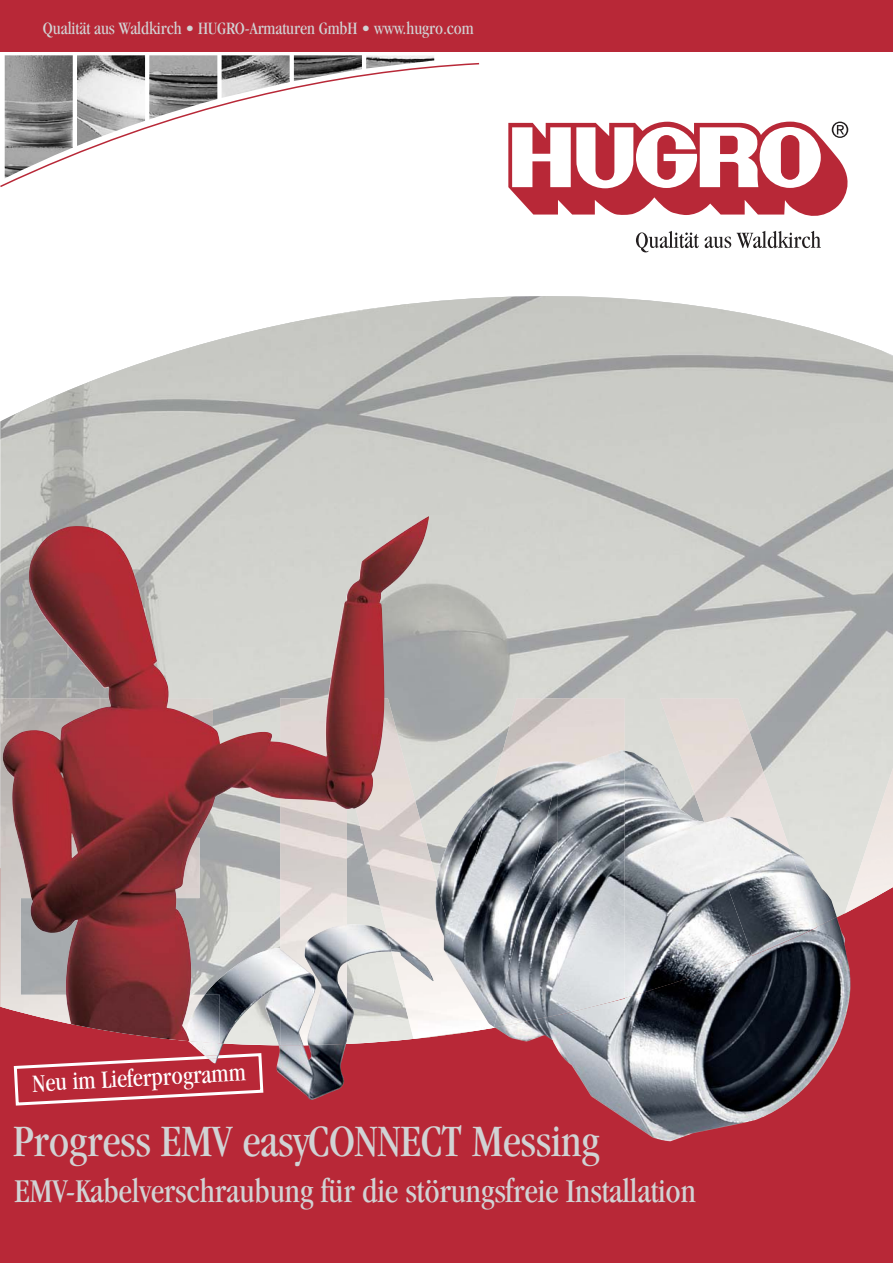
<style>
.page{position:relative;width:893px;height:1263px;background:#fff}
.page>*{position:absolute;margin:0;border:0;box-sizing:border-box;transform-origin:0 0}
.t1{font:condensed 46.5px "Garamond";letter-spacing:-.005em;color:#d1d3d4}
.t2{font:condensed 34.5px "Garamond";letter-spacing:-.005em;color:#d1d3d4}
.t3{font:condensed 25.8px "Garamond";color:#fff}
.t4{font:condensed 18px "Garamond";letter-spacing:-.005em;color:#d1d3d4}
</style>
<div class="page">
<div style="left:0;top:868px;width:892px;height:395px;background:#b82837"></div>
<svg style="left:77px;top:55px;width:357px;height:7px;background:#848484"></svg>
<img style="left:5px;top:55px;width:68px;height:7px">
<div style="left:0;top:0;width:892px;height:51px;background:#b82837"></div>
<svg style="left:0;top:62px;width:480px;height:125px"></svg>
<svg style="left:508px;top:122px;width:340px;height:94px"></svg>
<svg style="left:636px;top:231px;width:185px;height:21px"></svg>
<img style="left:0;top:421px;width:1px;height:277px">
<img style="left:1px;top:296px;width:891px;height:572px">
<img style="left:0;top:698px;width:1px;height:170px">
<img style="left:845px;top:767px;width:47px;height:146px">
<img style="left:494px;top:698px;width:131px;height:52px">
<img style="left:429px;top:698px;width:65px;height:340px">
<img style="left:496px;top:917px;width:355px;height:224px">
<img style="left:437px;top:751px;width:400px;height:277px">
<img style="left:752px;top:927px;width:65px;height:29px">
<img style="left:704px;top:816px;width:112px;height:139px">
<img style="left:435px;top:750px;width:190px;height:277px">
<img style="left:276px;top:1057px;width:68px;height:43px">
<svg style="left:13px;top:1057px;width:251px;height:49px"></svg>
<img style="left:205px;top:1057px;width:14px;height:2px">
<img style="left:429px;top:934px;width:5px;height:47px">
<img style="left:2px;top:516px;width:427px;height:541px">
<p class="t4" style="left:43px;top:21px;width:432px">Qualität aus Waldkirch • HUGRO-Armaturen GmbH • www.hugro.com</p>
<h3 class="t3" style="left:32px;top:1073px;width:215px;rotate:-3deg">Neu im Lieferprogramm</h3>
<h1 class="t1" style="left:13px;top:1123px;width:588px">Progress EMV easyCONNECT Messing</h1>
<h2 class="t2" style="left:14px;top:1178px;width:683px">EMV-Kabelverschraubung für die störungsfreie Installation</h2>
</div>
